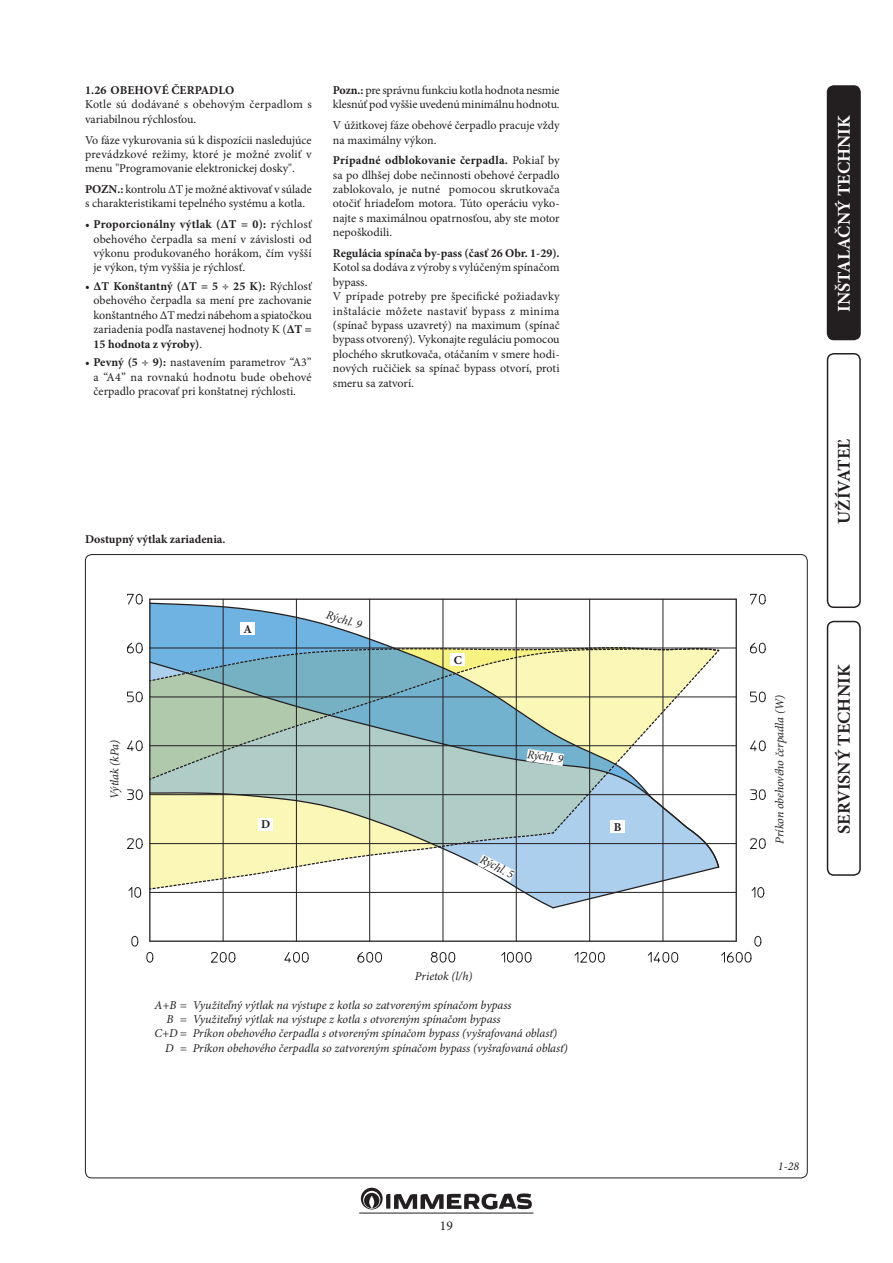
<style>
.page{position:relative;width:893px;height:1263px;background:#fff}
.page>*{position:absolute;margin:0;border:0;box-sizing:border-box;transform-origin:0 0}
.t1{font:700 18px "Minion Pro";color:#231f20}
.t2{font:700 18px "Minion Pro";color:#fff}
.t3{font:13.5px "Minion Pro";color:#231f20}
.t4{font:12px/14.4px "Minion Pro";color:#231f20}
.t5{font:italic 12px "Minion Pro";letter-spacing:-.005em;color:#231f20}
.t6{font:700 12px "Minion Pro";color:#231f20}
.s1{font-weight:700}
</style>
<div class="page">
<hr style="left:359px;top:1213px;width:174px;height:1px;background:#231f20">
<svg style="left:361px;top:1188px;width:171px;height:21px"></svg>
<svg style="left:150px;top:602px;width:513px;height:44px"></svg>
<hr style="left:663px;top:599px;width:1px;height:342px;background:#231f20">
<hr style="left:150px;top:941px;width:586px;height:1px;background:#231f20">
<hr style="left:150px;top:892px;width:586px;height:1px;background:#231f20">
<hr style="left:150px;top:843px;width:586px;height:1px;background:#231f20">
<hr style="left:589px;top:599px;width:1px;height:342px;background:#231f20">
<hr style="left:516px;top:599px;width:1px;height:342px;background:#231f20">
<hr style="left:735px;top:599px;width:2px;height:342px;background:#231f20">
<hr style="left:443px;top:599px;width:1px;height:342px;background:#231f20">
<hr style="left:223px;top:599px;width:1px;height:342px;background:#231f20">
<hr style="left:149px;top:599px;width:1px;height:342px;background:#231f20">
<hr style="left:369px;top:599px;width:1px;height:342px;background:#231f20">
<hr style="left:296px;top:599px;width:1px;height:342px;background:#231f20">
<hr style="left:150px;top:794px;width:586px;height:1px;background:#231f20">
<hr style="left:150px;top:745px;width:586px;height:1px;background:#231f20">
<hr style="left:150px;top:697px;width:586px;height:1px;background:#231f20">
<hr style="left:150px;top:599px;width:586px;height:1px;background:#231f20">
<hr style="left:150px;top:648px;width:586px;height:1px;background:#231f20">
<svg style="left:647px;top:951px;width:31px;height:12px"></svg>
<svg style="left:751px;top:887px;width:13px;height:11px"></svg>
<svg style="left:750px;top:838px;width:16px;height:11px"></svg>
<svg style="left:574px;top:951px;width:31px;height:12px"></svg>
<svg style="left:501px;top:951px;width:31px;height:12px"></svg>
<svg style="left:431px;top:952px;width:24px;height:11px"></svg>
<svg style="left:721px;top:936px;width:40px;height:27px"></svg>
<svg style="left:357px;top:952px;width:25px;height:11px"></svg>
<svg style="left:284px;top:952px;width:25px;height:11px"></svg>
<svg style="left:211px;top:952px;width:25px;height:11px"></svg>
<svg style="left:146px;top:952px;width:8px;height:11px"></svg>
<svg style="left:127px;top:838px;width:16px;height:11px"></svg>
<svg style="left:128px;top:887px;width:13px;height:11px"></svg>
<svg style="left:131px;top:936px;width:8px;height:11px"></svg>
<svg style="left:750px;top:789px;width:16px;height:11px"></svg>
<svg style="left:750px;top:740px;width:16px;height:11px"></svg>
<svg style="left:750px;top:691px;width:16px;height:11px"></svg>
<svg style="left:750px;top:642px;width:16px;height:12px"></svg>
<svg style="left:127px;top:642px;width:16px;height:12px"></svg>
<svg style="left:127px;top:691px;width:16px;height:11px"></svg>
<svg style="left:127px;top:740px;width:16px;height:11px"></svg>
<svg style="left:127px;top:789px;width:16px;height:11px"></svg>
<svg style="left:750px;top:594px;width:16px;height:11px"></svg>
<svg style="left:127px;top:594px;width:16px;height:11px"></svg>
<div style="left:241px;top:622px;width:14px;height:13px;background:#fff"></div>
<div style="left:827px;top:86px;width:33px;height:254px;background:#231f20;border-radius:6px"></div>
<div style="left:827px;top:85px;width:34px;height:255px;border:2px solid #231f20;border-radius:6px"></div>
<div style="left:827px;top:353px;width:34px;height:255px;border:2px solid #231f20;border-radius:6px"></div>
<div style="left:827px;top:621px;width:34px;height:255px;border:2px solid #231f20;border-radius:6px"></div>
<svg style="left:324px;top:610px;width:39px;height:22px"></svg>
<svg style="left:150px;top:646px;width:570px;height:263px"></svg>
<p class="t6" style="left:85px;top:85px;width:151px">1.26 OBEHOVÉ ČERPADLO</p>
<p class="t4" style="left:85px;top:98px;width:228px">Kotle sú dodávané s obehovým čerpadlom s variabilnou rýchlosťou.</p>
<p class="t4" style="left:85px;top:133px;width:228px;text-align:justify">Vo fáze vykurovania sú k dispozícii nasledujúce prevádzkové režimy, ktoré je možné zvoliť v menu "Programovanie elektronickej dosky".</p>
<p class="t4" style="left:85px;top:183px;width:228px"><span class="s1">POZN.:</span> kontrolu ΔT je možné aktivovať v súlade s charakteristikami tepelného systému a kotla.</p>
<p class="t4" style="left:94px;top:218px;width:220px;text-align:justify;text-indent:-9px">• <span class="s1">Proporcionálny výtlak (ΔT = 0):</span> rýchlosť obehového čerpadla sa mení v závislosti od výkonu produkovaného horákom, čím vyšší je výkon, tým vyššia je rýchlosť.</p>
<p class="t4" style="left:94px;top:280px;width:220px;text-align:justify;text-indent:-9px">• <span class="s1">ΔT Konštantný (ΔT = 5 ÷ 25 K):</span> Rýchlosť obehového čerpadla sa mení pre zachovanie konštantného ΔT medzi nábehom a spiatočkou zariadenia podľa nastavenej hodnoty K (<span class="s1">ΔT = 15 hodnota z výroby)</span>.</p>
<p class="t4" style="left:94px;top:356px;width:220px;text-align:justify;text-indent:-9px">• <span class="s1">Pevný (5 ÷ 9):</span> nastavením parametrov “A3” a “A4” na rovnakú hodnotu bude obehové čerpadlo pracovať pri konštatnej rýchlosti.</p>
<p class="t4" style="left:333px;top:84px;width:228px"><span class="s1">Pozn.:</span> pre správnu funkciu kotla hodnota nesmie klesnúť pod vyššie uvedenú minimálnu hodnotu.</p>
<p class="t4" style="left:333px;top:119px;width:228px">V úžitkovej fáze obehové čerpadlo pracuje vždy na maximálny výkon.</p>
<p class="t4" style="left:333px;top:154px;width:228px;text-align:justify"><span class="s1">Prípadné odblokovanie čerpadla.</span> Pokiaľ by sa po dlhšej dobe nečinnosti obehové čerpadlo zablokovalo, je nutné pomocou skrutkovača otočiť hriadeľom motora. Túto operáciu vyko&shy;najte s maximálnou opatrnosťou, aby ste motor nepoškodili.</p>
<p class="t6" style="left:333px;top:248px;width:228px">Regulácia spínača by-pass (časť 26 Obr. 1-29).</p>
<p class="t4" style="left:333px;top:261px;width:228px">Kotol sa dodáva z výroby s vylúčeným spínačom bypass.<br>V prípade potreby pre špecifické požiadavky inštalácie môžete nastaviť bypass z minima (spínač bypass uzavretý) na maximum (spínač bypass otvorený). Vykonajte reguláciu pomocou plochého skrutkovača, otáčaním v smere hodi&shy;nových ručičiek sa spínač bypass otvorí, proti smeru sa zatvorí.</p>
<p class="t6" style="left:85px;top:535px;width:142px">Dostupný výtlak zariadenia.</p>
<p class="t6" style="left:244px;top:624px;width:10px">A</p>
<p class="t5" style="left:110px;top:799px;width:61px;rotate:-90deg">Výtlak (kPa)</p>
<p class="t6" style="left:261px;top:820px;width:11px">D</p>
<p class="t5" style="left:328px;top:610px;width:38px;rotate:16deg">Rýchl. 9</p>
<p class="t6" style="left:454px;top:655px;width:10px">C</p>
<p class="t5" style="left:528px;top:749px;width:38px;rotate:8deg">Rýchl. 9</p>
<p class="t5" style="left:483px;top:854px;width:38px;rotate:27deg">Rýchl. 5</p>
<p class="t5" style="left:415px;top:972px;width:59px">Prietok (l/h)</p>
<p class="t5" style="left:154px;top:1000px;width:358px">A+B = Využiteľný výtlak na výstupe z kotla so zatvoreným spínačom bypass</p>
<p class="t5" style="left:167px;top:1014px;width:335px">B = Využiteľný výtlak na výstupe z kotla s otvoreným spínačom bypass</p>
<p class="t5" style="left:154px;top:1029px;width:404px">C+D = Príkon obehového čerpadla s otvoreným spínačom bypass (vyšrafovaná oblasť)</p>
<p class="t5" style="left:165px;top:1043px;width:404px">D = Príkon obehového čerpadla so zatvoreným spínačom bypass (vyšrafovaná oblasť)</p>
<p class="t6" style="left:614px;top:823px;width:9px">B</p>
<p class="t3" style="left:440px;top:1220px;width:14px">19</p>
<h1 class="t2" style="left:837px;top:312px;width:198px;rotate:-90deg">INŠTALAČNÝ TECHNIK</h1>
<h1 class="t1" style="left:837px;top:524px;width:86px;rotate:-90deg">UŽÍVATEĽ</h1>
<p class="t5" style="left:775px;top:844px;width:150px;rotate:-90deg">Príkon obehového čerpadla (W)</p>
<h1 class="t1" style="left:837px;top:834px;width:170px;rotate:-90deg">SERVISNÝ TECHNIK</h1>
<p class="t5" style="left:778px;top:1161px;width:23px">1-28</p>
</div>
